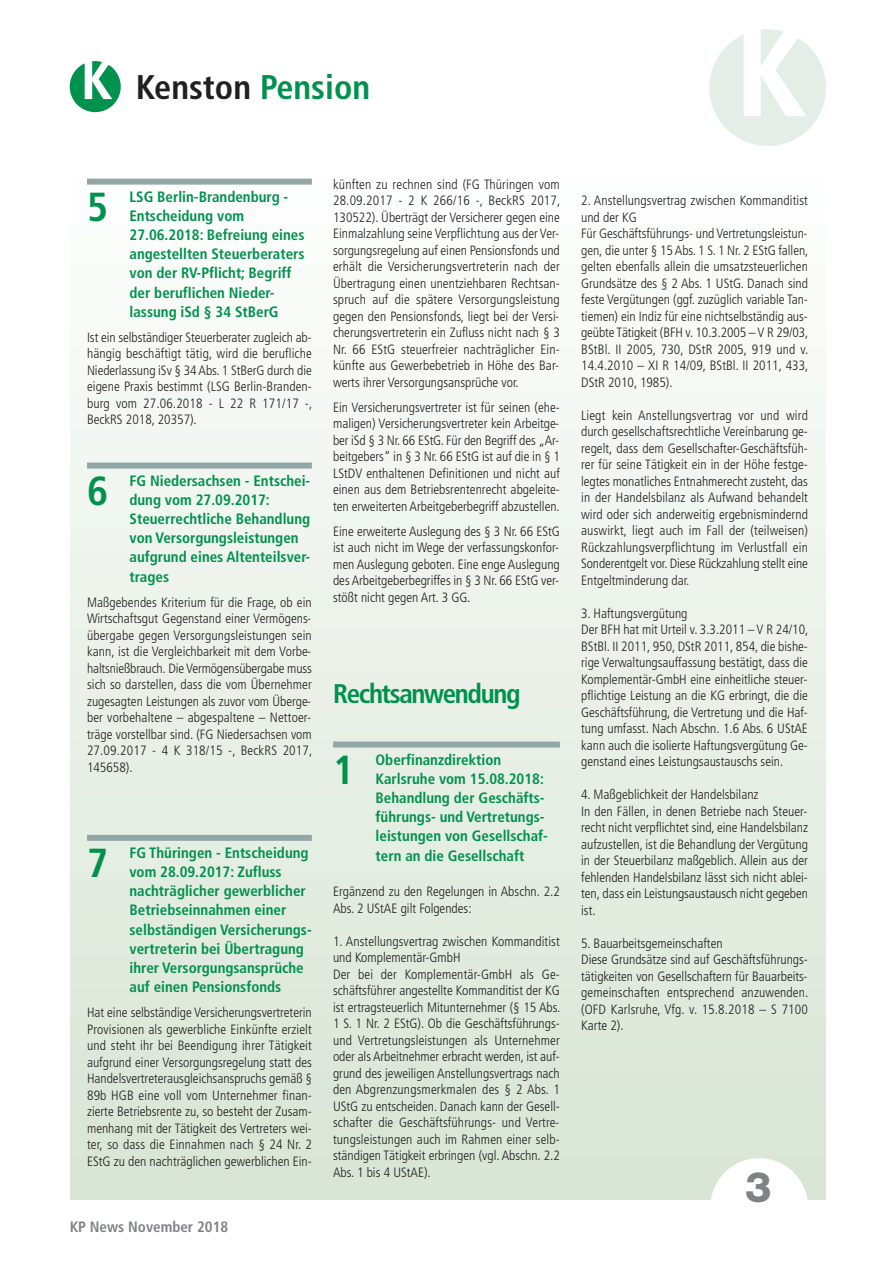
<style>
.page{position:relative;width:893px;height:1263px;background:#fff}
.page>*{position:absolute;margin:0;border:0;box-sizing:border-box;transform-origin:0 0}
.t1{font:800 42px "Helvetica Neue";color:#808285}
.t2{font:700 condensed 40.5px "Frutiger";color:#00914d}
.t3{font:700 condensed 34.2px "Frutiger";color:#231f20}
.t4{font:700 condensed 27px "Frutiger";letter-spacing:-.05em;color:#00914d}
.t5{font:700 condensed 15px/19.2px "Frutiger";color:#00914d}
.t6{font:700 condensed 15px "Frutiger";color:#808285}
.t7{font:300 condensed 13.5px/16.5px "Frutiger";color:#231f20;text-align:justify}
.s1{color:#00914d}
</style>
<div class="page">
<div style="left:70px;top:168px;width:756px;height:1031px;background:linear-gradient(to bottom,#fdfefe,#d8e5d4)"></div>
<div style="left:333px;top:741px;width:227px;height:6px;background:#91a6a7"></div>
<div style="left:87px;top:179px;width:225px;height:6px;background:#91a6a7"></div>
<div style="left:87px;top:463px;width:225px;height:6px;background:#91a6a7"></div>
<div style="left:87px;top:835px;width:225px;height:6px;background:#91a6a7"></div>
<svg style="left:709px;top:29px;width:117px;height:117px"></svg>
<svg style="left:70px;top:61px;width:51px;height:51px"></svg>
<div style="left:710px;top:1158px;width:98px;height:98px;background:#fff;border-radius:50%"></div>
<h3 class="t3" style="left:136px;top:73px;width:236px">Kenston <span class="s1">Pension</span></h3>
<h2 class="t2" style="left:87px;top:190px;width:23px">5</h2>
<p class="t5" style="left:129px;top:188px;width:177px">LSG Berlin-Brandenburg -<br>Entscheidung vom<br>27.06.2018: Befreiung eines angestellten Steuerberaters von der RV-Pflicht; Begriff der beruflichen Nieder&shy;lassung iSd § 34 StBerG</p>
<p class="t7" style="left:87px;top:330px;width:227px">Ist ein selbständiger Steuerberater zugleich ab&shy;hängig beschäftigt tätig, wird die berufliche Niederlassung iSv § 34 Abs. 1 StBerG durch die eigene Praxis bestimmt (LSG Berlin-Branden&shy;burg vom 27.06.2018 - L 22 R 171/17 -, BeckRS 2018, 20357).</p>
<h2 class="t2" style="left:87px;top:474px;width:23px">6</h2>
<p class="t5" style="left:129px;top:472px;width:182px">FG Niedersachsen - Entschei&shy;dung vom 27.09.2017:<br>Steuerrechtliche Behandlung von Versorgungsleistungen aufgrund eines Altenteilsver&shy;trages</p>
<p class="t7" style="left:87px;top:595px;width:227px">Maßgebendes Kriterium für die Frage, ob ein Wirtschaftsgut Gegenstand einer Vermögens&shy;übergabe gegen Versorgungsleistungen sein kann, ist die Vergleichbarkeit mit dem Vorbe&shy;haltsnießbrauch. Die Vermögensübergabe muss sich so darstellen, dass die vom Übernehmer zugesagten Leistungen als zuvor vom Überge&shy;ber vorbehaltene – abgespaltene – Nettoer&shy;träge vorstellbar sind. (FG Niedersachsen vom 27.09.2017 - 4 K 318/15 -, BeckRS 2017, 145658).</p>
<h2 class="t2" style="left:87px;top:847px;width:23px">7</h2>
<p class="t5" style="left:129px;top:844px;width:184px">FG Thüringen - Entscheidung vom 28.09.2017: Zufluss nachträglicher gewerblicher<br>Betriebseinnahmen einer selbständigen Versicherungs&shy;vertreterin bei Übertragung ihrer Versorgungsansprüche auf einen Pensionsfonds</p>
<p class="t7" style="left:87px;top:1005px;width:226px">Hat eine selbständige Versicherungsvertreterin Provisionen als gewerbliche Einkünfte erzielt und steht ihr bei Beendigung ihrer Tätigkeit aufgrund einer Versorgungsregelung statt des Handelsvertreterausgleichsanspruchs gemäß § 89b HGB eine voll vom Unternehmer finan&shy;zierte Betriebsrente zu, so besteht der Zusam&shy;menhang mit der Tätigkeit des Vertreters wei&shy;ter, so dass die Einnahmen nach § 24 Nr. 2<br>EStG zu den nachträglichen gewerblichen Ein-</p>
<p class="t6" style="left:70px;top:1221px;width:160px">KP News November 2018</p>
<p class="t7" style="left:333px;top:177px;width:229px">künften zu rechnen sind (FG Thüringen vom 28.09.2017 - 2 K 266/16 -, BeckRS 2017, 130522). Überträgt der Versicherer gegen eine Einmalzahlung seine Verpflichtung aus der Ver&shy;sorgungsregelung auf einen Pensionsfonds und erhält die Versicherungsvertreterin nach der Übertragung einen unentziehbaren Rechtsan&shy;spruch auf die spätere Versorgungsleistung gegen den Pensionsfonds, liegt bei der Versi&shy;cherungsvertreterin ein Zufluss nicht nach § 3<br>Nr. 66 EStG steuerfreier nachträglicher Ein&shy;künfte aus Gewerbebetrieb in Höhe des Bar&shy;werts ihrer Versorgungsansprüche vor.</p>
<p class="t7" style="left:333px;top:400px;width:228px">Ein Versicherungsvertreter ist für seinen (ehe&shy;maligen) Versicherungsvertreter kein Arbeitge&shy;ber iSd § 3 Nr. 66 EStG. Für den Begriff des „Ar&shy;beitgebers“ in § 3 Nr. 66 EStG ist auf die in § 1<br>LStDV enthaltenen Definitionen und nicht auf einen aus dem Betriebsrentenrecht abgeleite&shy;ten erweiterten Arbeitgeberbegriff abzustellen.</p>
<p class="t7" style="left:333px;top:524px;width:228px">Eine erweiterte Auslegung des § 3 Nr. 66 EStG ist auch nicht im Wege der verfassungskonfor&shy;men Auslegung geboten. Eine enge Auslegung des Arbeitgeberbegriffes in § 3 Nr. 66 EStG ver&shy;stößt nicht gegen Art. 3 GG.</p>
<h3 class="t4" style="left:333px;top:683px;width:189px">Rechtsanwendung</h3>
<h2 class="t2" style="left:333px;top:753px;width:23px">1</h2>
<p class="t5" style="left:375px;top:751px;width:174px">Oberfinanzdirektion<br>Karlsruhe vom 15.08.2018:<br>Behandlung der Geschäfts&shy;führungs- und Vertretungs&shy;leistungen von Gesellschaf&shy;tern an die Gesellschaft</p>
<p class="t7" style="left:333px;top:884px;width:228px">Ergänzend zu den Regelungen in Abschn. 2.2<br>Abs. 2 UStAE gilt Folgendes:</p>
<p class="t7" style="left:333px;top:934px;width:229px;text-align:left">1. Anstellungsvertrag zwischen Kommanditist und Komplementär-GmbH<br>Der bei der Komplementär-GmbH als Ge&shy;schäftsführer angestellte Kommanditist der KG ist ertragsteuerlich Mitunternehmer (§ 15 Abs.<br>1 S. 1 Nr. 2 EStG). Ob die Geschäftsführungs&shy;und Vertretungsleistungen als Unternehmer oder als Arbeitnehmer erbracht werden, ist auf&shy;grund des jeweiligen Anstellungsvertrags nach den Abgrenzungsmerkmalen des § 2 Abs. 1<br>UStG zu entscheiden. Danach kann der Gesell&shy;schafter die Geschäftsführungs- und Vertre&shy;tungsleistungen auch im Rahmen einer selb&shy;ständigen Tätigkeit erbringen (vgl. Abschn. 2.2<br>Abs. 1 bis 4 UStAE).</p>
<p class="t7" style="left:581px;top:193px;width:229px;text-align:left">2. Anstellungsvertrag zwischen Kommanditist und der KG<br>Für Geschäftsführungs- und Vertretungsleistun&shy;gen, die unter § 15 Abs. 1 S. 1 Nr. 2 EStG fallen, gelten ebenfalls allein die umsatzsteuerlichen Grundsätze des § 2 Abs. 1 UStG. Danach sind feste Vergütungen (ggf. zuzüglich variable Tan&shy;tiemen) ein Indiz für eine nichtselbständig aus&shy;geübte Tätigkeit (BFH v. 10.3.2005 – V R 29/03, BStBl. II 2005, 730, DStR 2005, 919 und v.<br>14.4.2010 – XI R 14/09, BStBl. II 2011, 433, DStR 2010, 1985).</p>
<p class="t7" style="left:581px;top:408px;width:228px">Liegt kein Anstellungsvertrag vor und wird durch gesellschaftsrechtliche Vereinbarung ge&shy;regelt, dass dem Gesellschafter-Geschäftsfüh&shy;rer für seine Tätigkeit ein in der Höhe festge&shy;legtes monatliches Entnahmerecht zusteht, das in der Handelsbilanz als Aufwand behandelt wird oder sich anderweitig ergebnismindernd auswirkt, liegt auch im Fall der (teilweisen)<br>Rückzahlungsverpflichtung im Verlustfall ein Sonderentgelt vor. Diese Rückzahlung stellt eine Entgeltminderung dar.</p>
<p class="t7" style="left:581px;top:606px;width:229px;text-align:left">3. Haftungsvergütung<br>Der BFH hat mit Urteil v. 3.3.2011 – V R 24/10, BStBl. II 2011, 950, DStR 2011, 854, die bishe&shy;rige Verwaltungsauffassung bestätigt, dass die Komplementär-GmbH eine einheitliche steuer&shy;pflichtige Leistung an die KG erbringt, die die Geschäftsführung, die Vertretung und die Haf&shy;tung umfasst. Nach Abschn. 1.6 Abs. 6 UStAE kann auch die isolierte Haftungsvergütung Ge&shy;genstand eines Leistungsaustauschs sein.</p>
<p class="t7" style="left:581px;top:787px;width:228px;text-align:left">4. Maßgeblichkeit der Handelsbilanz<br>In den Fällen, in denen Betriebe nach Steuer&shy;recht nicht verpflichtet sind, eine Handelsbilanz aufzustellen, ist die Behandlung der Vergütung in der Steuerbilanz maßgeblich. Allein aus der fehlenden Handelsbilanz lässt sich nicht ablei&shy;ten, dass ein Leistungsaustausch nicht gegeben ist.</p>
<p class="t7" style="left:581px;top:936px;width:229px;text-align:left">5. Bauarbeitsgemeinschaften<br>Diese Grundsätze sind auf Geschäftsführungs&shy;tätigkeiten von Gesellschaftern für Bauarbeits&shy;gemeinschaften entsprechend anzuwenden. (OFD Karlsruhe, Vfg. v. 15.8.2018 – S 7100<br>Karte 2).</p>
<h1 class="t1" style="left:745px;top:1171px;width:28px">3</h1>
</div>
